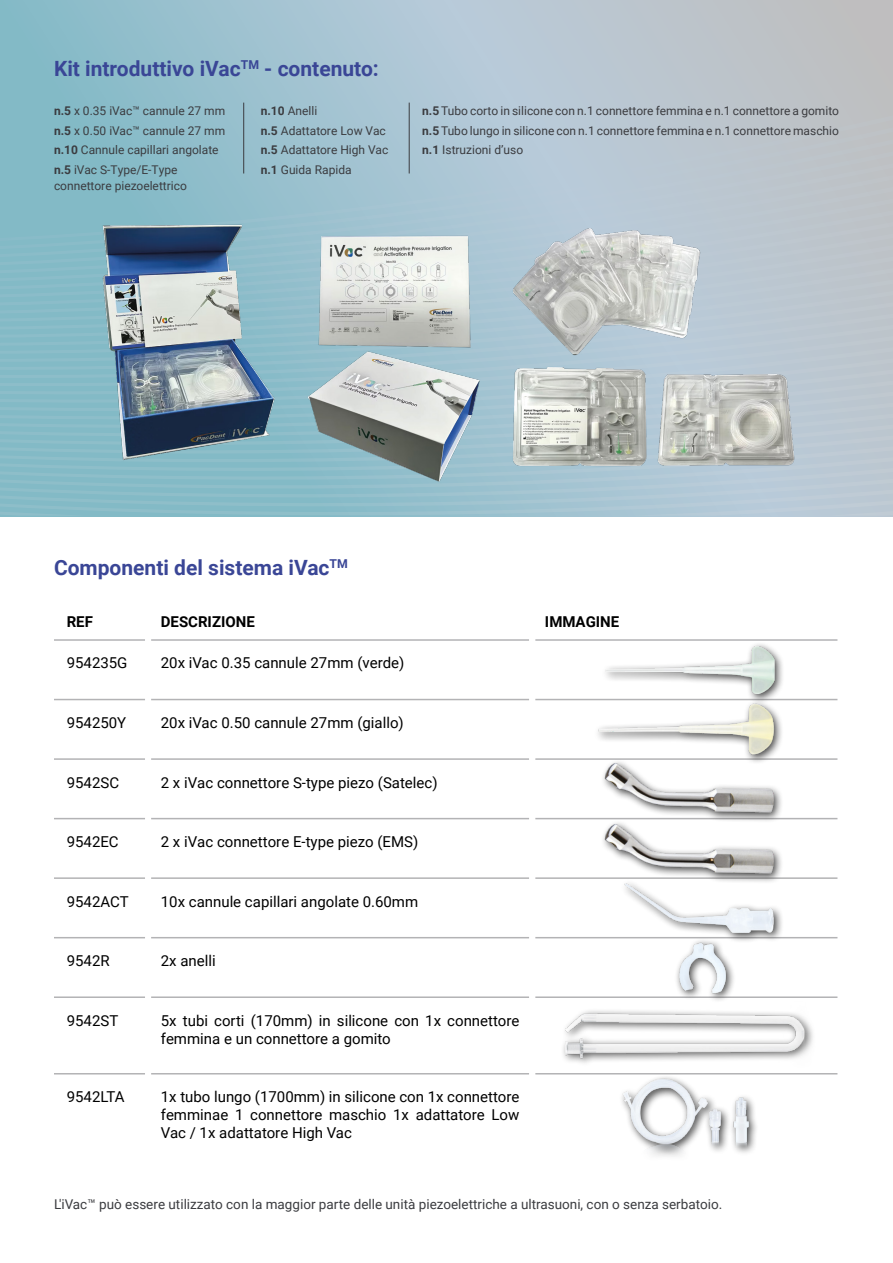
<style>
.page{position:relative;width:893px;height:1263px;background:#fff}
.page>*{position:absolute;margin:0;border:0;box-sizing:border-box;transform-origin:0 0}
.t1{font:700 21px "Roboto";color:#3a4696}
.t2{font:15px/18px "Roboto";color:#000}
.t3{font:700 15px "Roboto";color:#000}
.t4{font:13.5px "Roboto";color:#3b3c40}
.t5{font:12px/19.5px "Roboto";color:#3b3c40}
.s1{font-weight:700}
</style>
<div class="page">
<svg style="left:0;top:0;width:893px;height:516px;background:#a8c2cd"></svg>
<svg style="left:0;top:509px;width:893px;height:7px;background:#9bc1ce"></svg>
<svg style="left:0;top:500px;width:893px;height:9px;background:#9bc1ce"></svg>
<svg style="left:0;top:491px;width:893px;height:9px;background:#9cc1ce"></svg>
<svg style="left:0;top:113px;width:893px;height:137px;background:#a6c2cd"></svg>
<hr style="left:243px;top:103px;width:1px;height:70px;background:#3b3c40">
<hr style="left:409px;top:103px;width:1px;height:70px;background:#3b3c40">
<hr style="left:54px;top:639px;width:91px;height:2px;background:#b3b3b5">
<hr style="left:151px;top:639px;width:378px;height:2px;background:#b3b3b5">
<hr style="left:535px;top:639px;width:302px;height:2px;background:#b3b3b5">
<hr style="left:54px;top:699px;width:91px;height:1px;background:#b3b3b5">
<hr style="left:151px;top:699px;width:378px;height:1px;background:#b3b3b5">
<hr style="left:535px;top:699px;width:302px;height:1px;background:#b3b3b5">
<hr style="left:54px;top:758px;width:91px;height:2px;background:#b3b3b5">
<hr style="left:151px;top:758px;width:378px;height:2px;background:#b3b3b5">
<hr style="left:535px;top:758px;width:302px;height:2px;background:#b3b3b5">
<hr style="left:54px;top:818px;width:91px;height:1px;background:#b3b3b5">
<hr style="left:151px;top:818px;width:378px;height:1px;background:#b3b3b5">
<hr style="left:535px;top:818px;width:302px;height:1px;background:#b3b3b5">
<hr style="left:54px;top:877px;width:91px;height:2px;background:#b3b3b5">
<hr style="left:151px;top:877px;width:378px;height:2px;background:#b3b3b5">
<hr style="left:535px;top:877px;width:302px;height:2px;background:#b3b3b5">
<hr style="left:54px;top:937px;width:91px;height:1px;background:#b3b3b5">
<hr style="left:151px;top:937px;width:378px;height:1px;background:#b3b3b5">
<hr style="left:535px;top:937px;width:302px;height:1px;background:#b3b3b5">
<hr style="left:54px;top:996px;width:91px;height:2px;background:#b3b3b5">
<hr style="left:151px;top:996px;width:378px;height:2px;background:#b3b3b5">
<hr style="left:535px;top:996px;width:302px;height:2px;background:#b3b3b5">
<hr style="left:54px;top:1073px;width:91px;height:1px;background:#b3b3b5">
<hr style="left:151px;top:1073px;width:378px;height:1px;background:#b3b3b5">
<hr style="left:535px;top:1073px;width:302px;height:1px;background:#b3b3b5">
<img style="left:564px;top:639px;width:250px;height:62px">
<div style="left:594px;top:699px;width:190px;height:66px;background:#000;opacity:.75"></div>
<img style="left:556px;top:701px;width:255px;height:58px">
<img style="left:579px;top:759px;width:217px;height:61px">
<img style="left:572px;top:877px;width:232px;height:61px">
<img style="left:602px;top:938px;width:198px;height:58px">
<img style="left:550px;top:996px;width:265px;height:67px">
<img style="left:621px;top:1077px;width:136px;height:80px">
<img style="left:72px;top:211px;width:749px;height:281px">
<div style="left:601px;top:819px;width:183px;height:65px;background:#000;opacity:.75"></div>
<h1 class="t1" style="left:54px;top:54px;width:326px">Kit introduttivo iVac<sup>TM</sup> - contenuto:</h1>
<p class="t5" style="left:54px;top:101px;width:173px"><span class="s1">n.5</span> x 0.35 iVac™ cannule 27 mm <span class="s1">n.5</span> x 0.50 iVac™ cannule 27 mm <span class="s1">n.10</span> Cannule capillari angolate <span class="s1">n.5</span> iVac S-Type/E-Type</p>
<p class="t5" style="left:54px;top:176px;width:134px">connettore piezoelettrico</p>
<p class="t5" style="left:261px;top:101px;width:129px"><span class="s1">n.10</span> Anelli<br><span class="s1">n.5</span> Adattatore Low Vac <span class="s1">n.5</span> Adattatore High Vac <span class="s1">n.1</span> Guida Rapida</p>
<p class="t5" style="left:422px;top:101px;width:418px;text-align:justify"><span class="s1">n.5</span> Tubo corto in silicone con n.1 connettore femmina e n.1 connettore a gomito <span class="s1">n.5</span> Tubo lungo in silicone con n.1 connettore femmina e n.1 connettore maschio <span class="s1">n.1</span> Istruzioni d’uso</p>
<h1 class="t1" style="left:54px;top:552px;width:295px">Componenti del sistema iVac<sup>TM</sup></h1>
<p class="t3" style="left:67px;top:611px;width:28px">REF</p>
<p class="t3" style="left:161px;top:611px;width:96px">DESCRIZIONE</p>
<p class="t3" style="left:545px;top:611px;width:76px">IMMAGINE</p>
<p class="t2" style="left:67px;top:654px;width:62px">954235G</p>
<p class="t2" style="left:161px;top:654px;width:245px">20x iVac 0.35 cannule 27mm (verde)</p>
<p class="t2" style="left:67px;top:713px;width:61px">954250Y</p>
<p class="t2" style="left:161px;top:713px;width:244px">20x iVac 0.50 cannule 27mm (giallo)</p>
<p class="t2" style="left:67px;top:773px;width:54px">9542SC</p>
<p class="t2" style="left:161px;top:773px;width:278px">2 x iVac connettore S-type piezo (Satelec)</p>
<p class="t2" style="left:67px;top:832px;width:54px">9542EC</p>
<p class="t2" style="left:161px;top:832px;width:259px">2 x iVac connettore E-type piezo (EMS)</p>
<p class="t2" style="left:67px;top:892px;width:63px">9542ACT</p>
<p class="t2" style="left:161px;top:892px;width:259px">10x cannule capillari angolate 0.60mm</p>
<p class="t2" style="left:67px;top:951px;width:44px">9542R</p>
<p class="t2" style="left:161px;top:951px;width:56px">2x anelli</p>
<p class="t2" style="left:67px;top:1011px;width:53px">9542ST</p>
<p class="t2" style="left:161px;top:1011px;width:360px">5x tubi corti (170mm) in silicone con 1x connettore femmina e un connettore a gomito</p>
<p class="t2" style="left:67px;top:1087px;width:59px">9542LTA</p>
<p class="t2" style="left:161px;top:1087px;width:360px;text-align:justify">1x tubo lungo (1700mm) in silicone con 1x connettore femminae 1 connettore maschio 1x adattatore Low Vac / 1x adattatore High Vac</p>
<p class="t4" style="left:54px;top:1195px;width:670px">L'iVac™ può essere utilizzato con la maggior parte delle unità piezoelettriche a ultrasuoni, con o senza serbatoio.</p>
</div>
